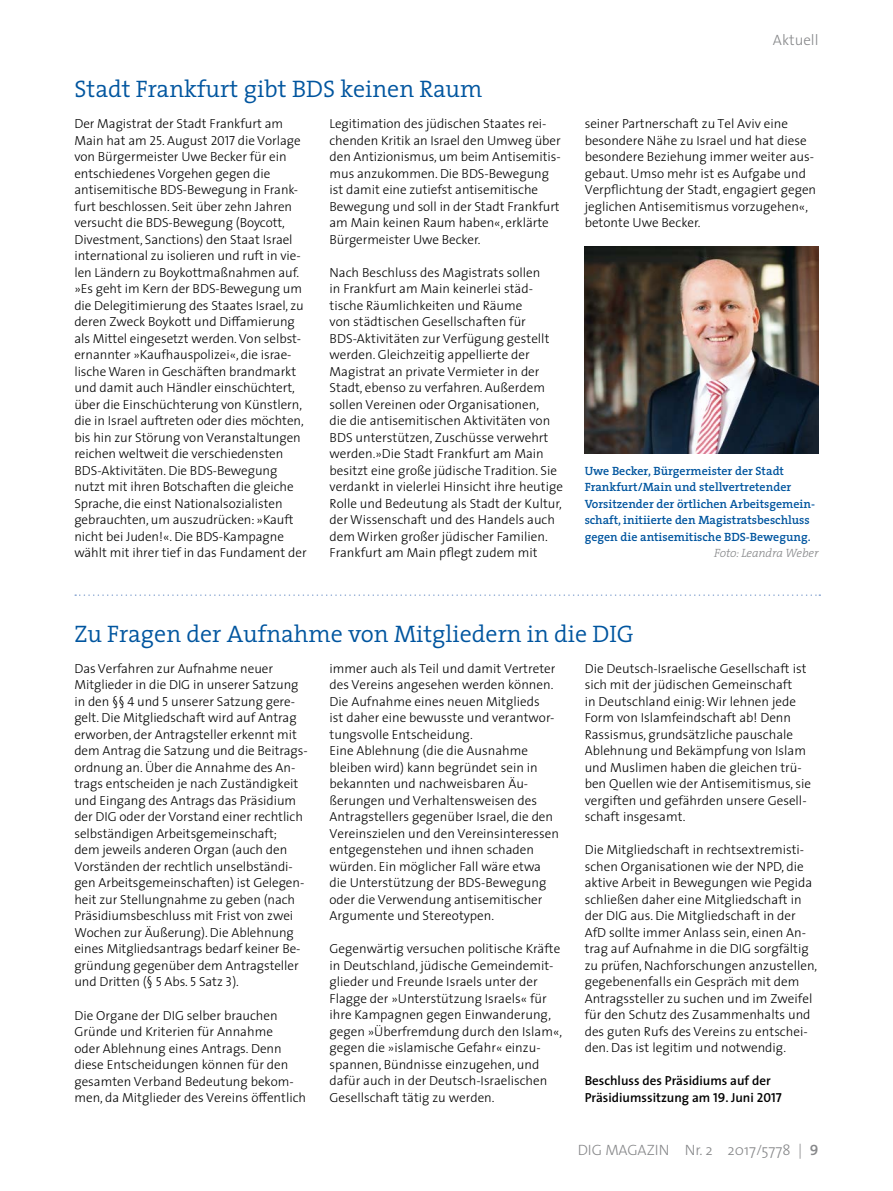
<style>
.page{position:relative;width:893px;height:1191px;background:#fff}
.page>*{position:absolute;margin:0;border:0;box-sizing:border-box;transform-origin:0 0}
.t1{font:300 24px "The Serif";color:#00559f}
.t2{font:300 15px "The Sans";color:#87888a}
.t3{font:300 13.2px/16.5px "The Sans";color:#000}
.t4{font:600 13.2px/16.5px "The Sans";color:#000}
.t5{font:600 12px/16.5px "The Serif";color:#00559f}
.t6{font:italic 300 12px "The Serif";letter-spacing:-.01em;color:#87888a}
.s1{font-family:"The Sans Light Caps";font-weight:400}
.s2{font-family:"The Sans Semi Bold Caps";font-weight:400}
</style>
<div class="page">
<svg style="left:75px;top:594px;width:745px;height:2px"></svg>
<img style="left:585px;top:247px;width:234px;height:206px">
<h1 class="t1" style="left:74px;top:69px;width:409px">Stadt Frankfurt gibt BDS keinen Raum</h1>
<p class="t3" style="left:74px;top:115px;width:234px">Der Magistrat der Stadt Frankfurt am Main hat am <span class="s1">25</span>. August <span class="s1">2017</span> die Vorlage von Bürgermeister Uwe Becker für ein entschiedenes Vorgehen gegen die antisemitische BDS-Bewegung in Frank&shy;furt beschlossen. Seit über zehn Jahren versucht die BDS-Bewegung (Boycott, Divestment, Sanctions) den Staat Israel international zu isolieren und ruft in vie&shy;len Ländern zu Boykottmaßnahmen auf. »Es geht im Kern der BDS-Bewegung um die Delegitimierung des Staates Israel, zu deren Zweck Boykott und Diffamierung als Mittel eingesetzt werden. Von selbst&shy;ernannter »Kaufhauspolizei«, die israe&shy;lische Waren in Geschäften brandmarkt und damit auch Händler einschüchtert, über die Einschüchterung von Künstlern, die in Israel auftreten oder dies möchten, bis hin zur Störung von Veranstaltungen reichen weltweit die verschiedensten BDS-Aktivitäten. Die BDS-Bewegung nutzt mit ihren Botschaften die gleiche Sprache, die einst Nationalsozialisten gebrauchten, um auszudrücken: »Kauft nicht bei Juden!«. Die BDS-Kampagne wählt mit ihrer tief in das Fundament der</p>
<p class="t3" style="left:330px;top:115px;width:233px">Legitimation des jüdischen Staates rei&shy;chenden Kritik an Israel den Umweg über den Antizionismus, um beim Antisemitis&shy;mus anzukommen. Die BDS-Bewegung ist damit eine zutiefst antisemitische Bewegung und soll in der Stadt Frankfurt am Main keinen Raum haben«, erklärte Bürgermeister Uwe Becker.</p>
<p class="t3" style="left:330px;top:263px;width:235px">Nach Beschluss des Magistrats sollen<br>in Frankfurt am Main keinerlei städ&shy;tische Räumlichkeiten und Räume<br>von städtischen Gesellschaften für BDS-Aktivitäten zur Verfügung gestellt werden. Gleichzeitig appellierte der Magistrat an private Vermieter in der Stadt, ebenso zu verfahren. Außerdem sollen Vereinen oder Organisationen,<br>die die antisemitischen Aktivitäten von BDS unterstützen, Zuschüsse verwehrt werden.»Die Stadt Frankfurt am Main besitzt eine große jüdische Tradition. Sie verdankt in vielerlei Hinsicht ihre heutige Rolle und Bedeutung als Stadt der Kultur, der Wissenschaft und des Handels auch dem Wirken großer jüdischer Familien.<br>Frankfurt am Main pflegt zudem mit</p>
<p class="t2" style="left:773px;top:28px;width:47px">Aktuell</p>
<p class="t3" style="left:585px;top:115px;width:233px">seiner Partnerschaft zu Tel Aviv eine besondere Nähe zu Israel und hat diese besondere Beziehung immer weiter aus&shy;gebaut. Umso mehr ist es Aufgabe und Verpflichtung der Stadt, engagiert gegen jeglichen Antisemitismus vorzugehen«, betonte Uwe Becker.</p>
<p class="t5" style="left:585px;top:462px;width:232px">Uwe Becker, Bürgermeister der Stadt Frankfurt/Main und stellvertretender Vorsitzender der örtlichen Arbeitsgemein&shy;schaft, initiierte den Magistratsbeschluss gegen die antisemitische BDS-Bewegung.</p>
<p class="t6" style="left:714px;top:543px;width:106px">Foto: Leandra Weber</p>
<h1 class="t1" style="left:74px;top:613px;width:561px">Zu Fragen der Aufnahme von Mitgliedern in die DIG</h1>
<p class="t3" style="left:74px;top:660px;width:235px">Das Verfahren zur Aufnahme neuer Mitglieder in die DIG in unserer Satzung in den §§ <span class="s1">4</span> und <span class="s1">5</span> unserer Satzung gere&shy;gelt. Die Mitgliedschaft wird auf Antrag erworben, der Antragsteller erkennt mit dem Antrag die Satzung und die Beitrags&shy;ordnung an. Über die Annahme des An&shy;trags entscheiden je nach Zuständigkeit und Eingang des Antrags das Präsidium der DIG oder der Vorstand einer rechtlich selbständigen Arbeitsgemeinschaft;<br>dem jeweils anderen Organ (auch den Vorständen der rechtlich unselbständi&shy;gen Arbeitsgemeinschaften) ist Gelegen&shy;heit zur Stellungnahme zu geben (nach Präsidiumsbeschluss mit Frist von zwei Wochen zur Äußerung). Die Ablehnung eines Mitgliedsantrags bedarf keiner Be&shy;gründung gegenüber dem Antragsteller und Dritten (§ <span class="s1">5</span> Abs. <span class="s1">5</span> Satz <span class="s1">3</span>).</p>
<p class="t3" style="left:74px;top:1006px;width:233px">Die Organe der DIG selber brauchen Gründe und Kriterien für Annahme<br>oder Ablehnung eines Antrags. Denn diese Entscheidungen können für den gesamten Verband Bedeutung bekom&shy;men, da Mitglieder des Vereins öffentlich</p>
<p class="t3" style="left:585px;top:659px;width:228px">Die Deutsch-Israelische Gesellschaft ist sich mit der jüdischen Gemeinschaft<br>in Deutschland einig: Wir lehnen jede Form von Islamfeindschaft ab! Denn Rassismus, grundsätzliche pauschale Ablehnung und Bekämpfung von Islam und Muslimen haben die gleichen trü&shy;ben Quellen wie der Antisemitismus, sie vergiften und gefährden unsere Gesell&shy;schaft insgesamt.</p>
<p class="t3" style="left:585px;top:841px;width:234px">Die Mitgliedschaft in rechtsextremisti&shy;schen Organisationen wie der NPD, die aktive Arbeit in Bewegungen wie Pegida schließen daher eine Mitgliedschaft in der DIG aus. Die Mitgliedschaft in der AfD sollte immer Anlass sein, einen An&shy;trag auf Aufnahme in die DIG sorgfältig zu prüfen, Nachforschungen anzustellen, gegebenenfalls ein Gespräch mit dem Antragssteller zu suchen und im Zweifel für den Schutz des Zusammenhalts und des guten Rufs des Vereins zu entschei&shy;den. Das ist legitim und notwendig.</p>
<p class="t4" style="left:585px;top:1072px;width:198px">Beschluss des Präsidiums auf der<br>Präsidiumssitzung am <span class="s2">19</span>. Juni <span class="s2">2017</span></p>
<p class="t3" style="left:330px;top:659px;width:231px">immer auch als Teil und damit Vertreter des Vereins angesehen werden können.<br>Die Aufnahme eines neuen Mitglieds<br>ist daher eine bewusste und verantwor&shy;tungsvolle Entscheidung.<br>Eine Ablehnung (die die Ausnahme bleiben wird) kann begründet sein in bekannten und nachweisbaren Äu&shy;ßerungen und Verhaltensweisen des Antragstellers gegenüber Israel, die den Vereinszielen und den Vereinsinteressen entgegenstehen und ihnen schaden würden. Ein möglicher Fall wäre etwa die Unterstützung der BDS-Bewegung oder die Verwendung antisemitischer Argumente und Stereotypen.</p>
<p class="t3" style="left:330px;top:940px;width:234px">Gegenwärtig versuchen politische Kräfte in Deutschland, jüdische Gemeindemit&shy;glieder und Freunde Israels unter der Flagge der »Unterstützung Israels« für ihre Kampagnen gegen Einwanderung, gegen »Überfremdung durch den Islam«, gegen die »islamische Gefahr« einzu&shy;spannen, Bündnisse einzugehen, und dafür auch in der Deutsch-Israelischen Gesellschaft tätig zu werden.</p>
<p class="t2" style="left:578px;top:1138px;width:242px">DIG MAGAZIN Nr. 2 2017/5778 | <span class="s2">9</span></p>
</div>
